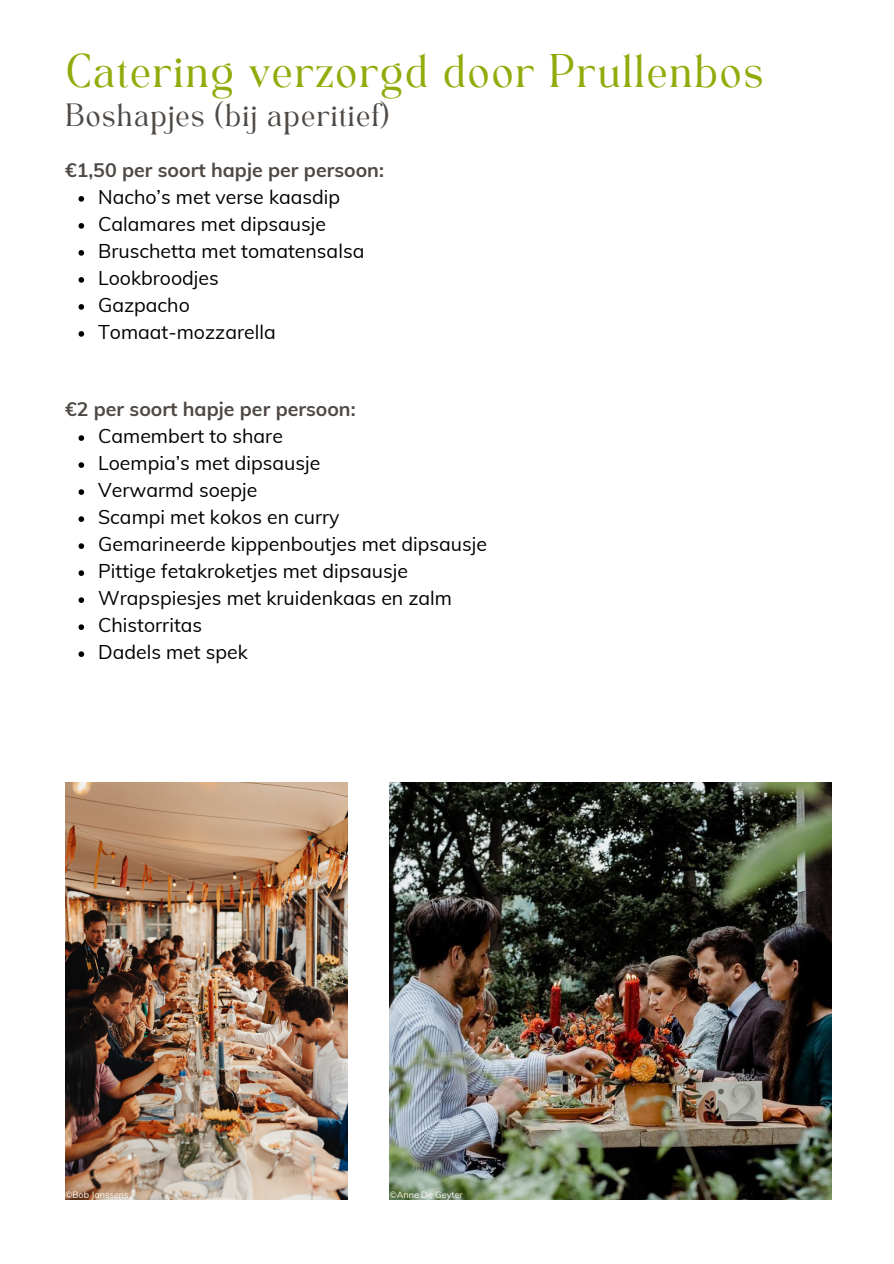
<style>
.page{position:relative;width:894px;height:1264px;background:#fff}
.page>*{position:absolute;margin:0;border:0;box-sizing:border-box;transform-origin:0 0}
.t1{font:33px "TAN Angleton";color:#93aa0b}
.t2{font:22.5px "TAN Angleton";color:#4e4945}
.t3{font:19.5px "Muli";color:#000}
.t4{font:700 19.5px "Muli";color:#4e4945}
.t5{font:9px "Muli";color:#fffaf5}
</style>
<div class="page">
<svg style="left:78px;top:196px;width:6px;height:6px"></svg>
<svg style="left:78px;top:223px;width:6px;height:6px"></svg>
<svg style="left:78px;top:250px;width:6px;height:6px"></svg>
<svg style="left:78px;top:277px;width:6px;height:6px"></svg>
<svg style="left:78px;top:304px;width:6px;height:6px"></svg>
<svg style="left:78px;top:331px;width:6px;height:6px"></svg>
<svg style="left:78px;top:435px;width:6px;height:6px"></svg>
<svg style="left:78px;top:462px;width:6px;height:6px"></svg>
<svg style="left:78px;top:489px;width:6px;height:6px"></svg>
<svg style="left:78px;top:516px;width:6px;height:6px"></svg>
<svg style="left:78px;top:543px;width:6px;height:6px"></svg>
<svg style="left:78px;top:570px;width:6px;height:6px"></svg>
<svg style="left:78px;top:597px;width:6px;height:6px"></svg>
<svg style="left:78px;top:624px;width:6px;height:6px"></svg>
<svg style="left:78px;top:651px;width:6px;height:6px"></svg>
<img style="left:65px;top:782px;width:283px;height:417px">
<img style="left:389px;top:782px;width:442px;height:417px">
<h1 class="t1" style="left:65px;top:53px;width:700px">Catering verzorgd door Prullenbos</h1>
<h2 class="t2" style="left:65px;top:103px;width:326px">Boshapjes (bij aperitief)</h2>
<h3 class="t4" style="left:65px;top:157px;width:320px">€1,50 per soort hapje per persoon:</h3>
<p class="t3" style="left:98px;top:184px;width:243px">Nacho’s met verse kaasdip</p>
<p class="t3" style="left:98px;top:211px;width:229px">Calamares met dipsausje</p>
<p class="t3" style="left:98px;top:238px;width:267px">Bruschetta met tomatensalsa</p>
<p class="t3" style="left:98px;top:265px;width:122px">Lookbroodjes</p>
<p class="t3" style="left:98px;top:292px;width:93px">Gazpacho</p>
<p class="t3" style="left:98px;top:319px;width:179px">Tomaat-mozzarella</p>
<h3 class="t4" style="left:65px;top:396px;width:292px">€2 per soort hapje per persoon:</h3>
<p class="t3" style="left:98px;top:423px;width:186px">Camembert to share</p>
<p class="t3" style="left:98px;top:450px;width:224px">Loempia’s met dipsausje</p>
<p class="t3" style="left:98px;top:477px;width:161px">Verwarmd soepje</p>
<p class="t3" style="left:98px;top:504px;width:243px">Scampi met kokos en curry</p>
<p class="t3" style="left:98px;top:531px;width:390px">Gemarineerde kippenboutjes met dipsausje</p>
<p class="t3" style="left:98px;top:558px;width:311px">Pittige fetakroketjes met dipsausje</p>
<p class="t3" style="left:98px;top:585px;width:355px">Wrapspiesjes met kruidenkaas en zalm</p>
<p class="t3" style="left:98px;top:612px;width:105px">Chistorritas</p>
<p class="t3" style="left:98px;top:639px;width:151px">Dadels met spek</p>
<p class="t5" style="left:65px;top:1188px;width:65px">©Bob Janssens</p>
<p class="t5" style="left:389px;top:1188px;width:75px">©Anne De Geyter</p>
</div>
